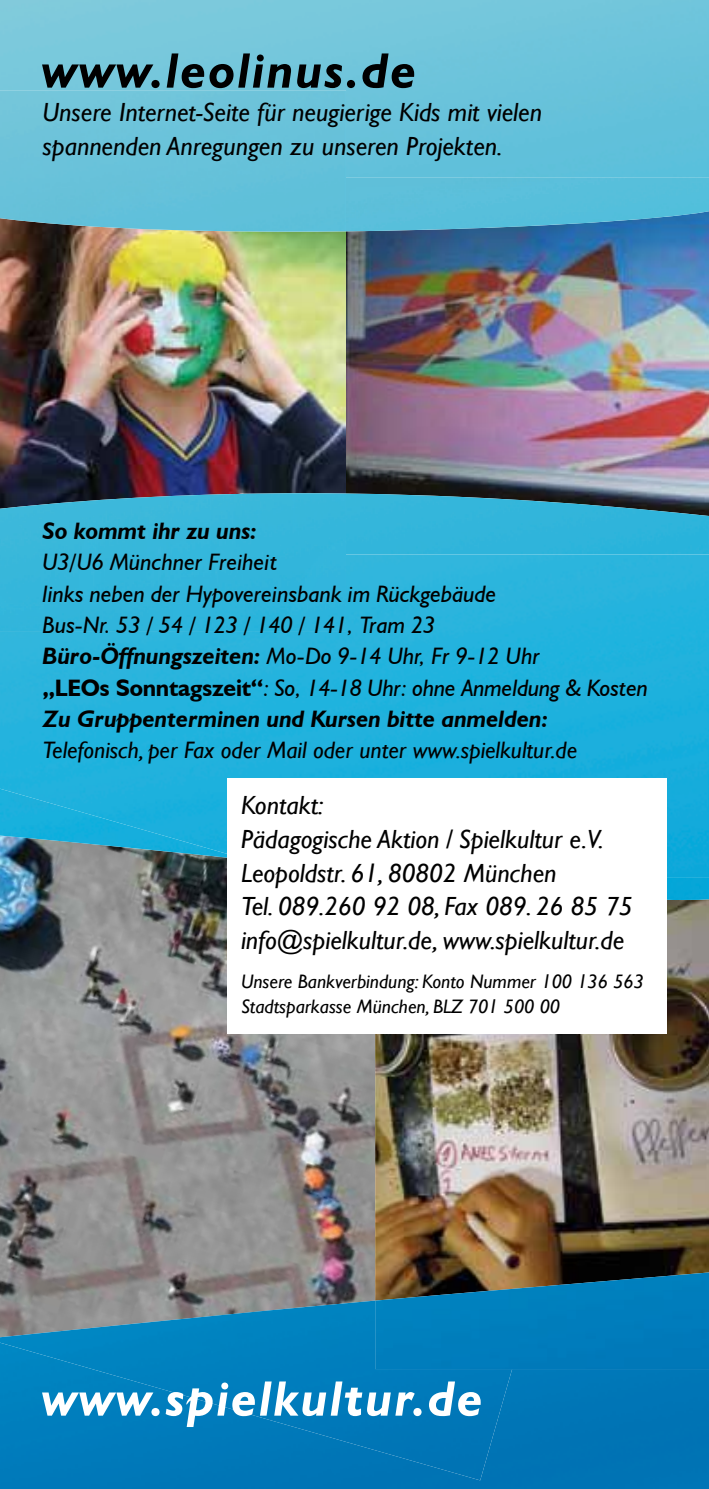
<style>
.page{position:relative;width:709px;height:1489px;background:#fff}
.page>*{position:absolute;margin:0;border:0;box-sizing:border-box;transform-origin:0 0}
.t1{font:italic 700 50px "Humanist 521 BT";letter-spacing:.05em;color:#fff}
.t2{font:italic 700 50px "Humanist 521 BT";letter-spacing:.05em;color:#000}
.t3{font:italic 26.25px/33.8px "Gill Sans";color:#000}
.t4{font:italic 23.75px/31.2px "Humanist 521 BT";color:#000}
.t5{font:italic 23.75px "Gill Sans";color:#000}
.t6{font:italic 700 23.75px "Humanist 521 BT";color:#000}
.t7{font:italic 19.5px/25px "Gill Sans";color:#000}
.s1{font-weight:700}
.s2{font-weight:700;font-style:normal}
</style>
<div class="page">
<img style="left:346px;top:231px;width:363px;height:262px">
<img style="left:0;top:877px;width:375px;height:423px">
<img style="left:375px;top:900px;width:334px;height:372px">
<img style="left:0;top:232px;width:346px;height:261px">
<div style="left:0;top:1368px;width:709px;height:120px;background:#0074b5"></div>
<img style="left:0;top:1300px;width:512px;height:180px">
<img style="left:375px;top:1272px;width:334px;height:96px">
<img style="left:0;top:554px;width:709px;height:323px">
<img style="left:0;top:788px;width:227px;height:71px">
<img style="left:667px;top:877px;width:42px;height:23px">
<img style="left:346px;top:493px;width:363px;height:61px">
<img style="left:0;top:493px;width:346px;height:138px">
<img style="left:0;top:0;width:709px;height:177px">
<img style="left:346px;top:177px;width:363px;height:54px">
<img style="left:0;top:91px;width:346px;height:141px">
<div style="left:227px;top:778px;width:439px;height:255px;background:#fff"></div>
<h1 class="t2" style="left:43px;top:39px;width:375px">www.leolinus.de</h1>
<p class="t3" style="left:43px;top:96px;width:501px">Unsere Internet-Seite für neugierige Kids mit vielen spannenden Anregungen zu unseren Projekten.</p>
<p class="t6" style="left:43px;top:516px;width:216px">So kommt ihr zu uns:</p>
<p class="t4" style="left:43px;top:546px;width:607px">U3/U6 Münchner Freiheit<br>links neben der Hypovereinsbank im Rückgebäude<br>Bus-Nr. 53 / 54 / 123 / 140 / 141, Tram 23<br><span class="s1">Büro-Öffnungszeiten:</span> Mo-Do 9-14 Uhr, Fr 9-12 Uhr<br><span class="s2">„LEOs Sonntagszeit“</span>: So, 14-18 Uhr: ohne Anmeldung &amp; Kosten <span class="s1">Zu Gruppenterminen und Kursen bitte anmelden:</span></p>
<p class="t5" style="left:43px;top:736px;width:536px">Telefonisch, per Fax oder Mail oder unter www.spielkultur.de</p>
<p class="t3" style="left:241px;top:788px;width:393px">Kontakt:<br>Pädagogische Aktion / Spielkultur e.V.<br>Leopoldstr. 61, 80802 München<br>Tel. 089.260 92 08, Fax 089. 26 85 75 info@spielkultur.de, www.spielkultur.de</p>
<p class="t7" style="left:241px;top:969px;width:404px">Unsere Bankverbindung: Konto Nummer 100 136 563<br>Stadtsparkasse München, BLZ 701 500 00</p>
<h1 class="t1" style="left:43px;top:1367px;width:442px">www.spielkultur.de</h1>
</div>
